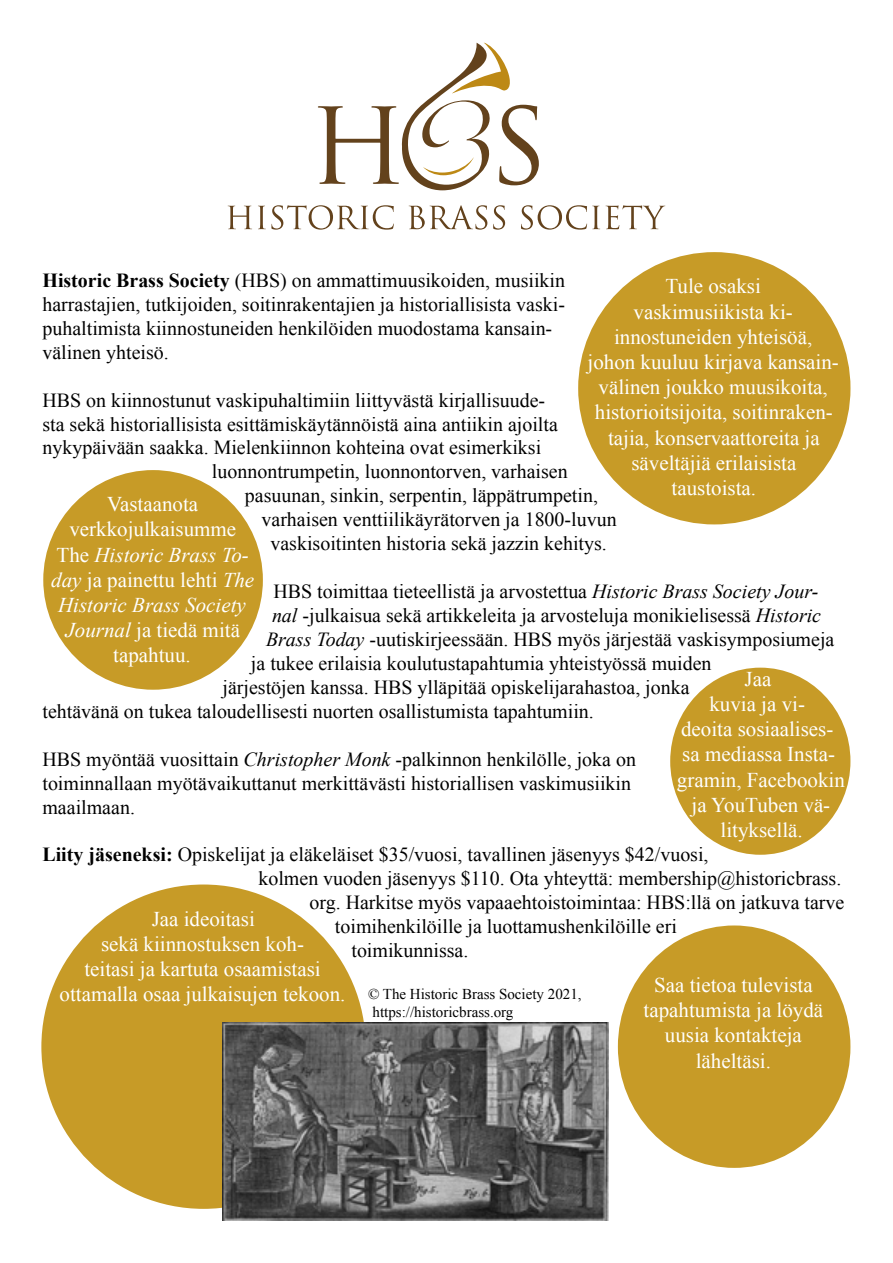
<style>
.page{position:relative;width:893px;height:1263px;background:#fff}
.page>*{position:absolute;margin:0;border:0;box-sizing:border-box;transform-origin:0 0}
.t1{font:21px/25.2px "Times New Roman";color:#fff;text-align:center}
.t2{font:19.95px/24px "Times New Roman";color:#000}
.t3{font:15px/18px "Times New Roman";color:#000}
.s1{font-weight:700}
.s2{font-style:italic}
</style>
<div class="page">
<div style="left:43px;top:470px;width:220px;height:220px;background:#c79b27;border-radius:50%"></div>
<div style="left:578px;top:252px;width:272px;height:272px;background:#c79b27;border-radius:50%"></div>
<div style="left:670px;top:668px;width:180px;height:187px;background:#c79b27;border-radius:50%"></div>
<div style="left:41px;top:884px;width:325px;height:325px;background:#c79b27;border-radius:50%"></div>
<svg style="left:228px;top:206px;width:24px;height:23px"></svg>
<svg style="left:258px;top:205px;width:136px;height:25px"></svg>
<svg style="left:409px;top:205px;width:78px;height:25px"></svg>
<svg style="left:493px;top:205px;width:12px;height:25px"></svg>
<svg style="left:521px;top:205px;width:79px;height:25px"></svg>
<svg style="left:606px;top:205px;width:59px;height:24px"></svg>
<svg style="left:318px;top:43px;width:221px;height:147px"></svg>
<div style="left:618px;top:925px;width:232px;height:243px;background:#c79b27;border-radius:50%"></div>
<img style="left:223px;top:1022px;width:386px;height:198px">
<p class="t2" style="left:42px;top:268px;width:524px"><span class="s1">Historic Brass Society</span> (HBS) on ammattimuusikoiden, musiikin harrastajien, tutkijoiden, soitinrakentajien ja historiallisista vaski&shy;puhaltimista kiinnostuneiden henkilöiden muodostama kansain&shy;välinen yhteisö.</p>
<p class="t2" style="left:42px;top:388px;width:504px">HBS on kiinnostunut vaskipuhaltimiin liittyvästä kirjallisuude-</p>
<p class="t2" style="left:42px;top:411px;width:517px">sta sekä historiallisista esittämiskäytännöistä aina antiikin ajoilta</p>
<p class="t2" style="left:42px;top:435px;width:500px">nykypäivään saakka. Mielenkiinnon kohteina ovat esimerkiksi</p>
<p class="t2" style="left:212px;top:459px;width:357px">luonnontrumpetin, luonnontorven, varhaisen</p>
<p class="t2" style="left:245px;top:483px;width:354px">pasuunan, sinkin, serpentin, läppätrumpetin,</p>
<p class="t2" style="left:261px;top:507px;width:357px">varhaisen venttiilikäyrätorven ja 1800-luvun</p>
<p class="t2" style="left:270px;top:531px;width:338px">vaskisoitinten historia sekä jazzin kehitys.</p>
<p class="t2" style="left:273px;top:579px;width:546px">HBS toimittaa tieteellistä ja arvostettua <span class="s2">Historic Brass Society Jour-</span></p>
<p class="t2" style="left:272px;top:603px;width:551px"><span class="s2">nal</span> -julkaisua sekä artikkeleita ja arvosteluja monikielisessä <span class="s2">Historic</span></p>
<p class="t2" style="left:266px;top:627px;width:570px"><span class="s2">Brass Today</span> -uutiskirjeessään. HBS myös järjestää vaskisymposiumeja</p>
<p class="t2" style="left:251px;top:651px;width:462px">ja tukee erilaisia koulutustapahtumia yhteistyössä muiden</p>
<p class="t2" style="left:222px;top:675px;width:469px">järjestöjen kanssa. HBS ylläpitää opiskelijarahastoa, jonka</p>
<p class="t2" style="left:42px;top:699px;width:553px">tehtävänä on tukea taloudellisesti nuorten osallistumista tapahtumiin.</p>
<p class="t2" style="left:42px;top:747px;width:595px">HBS myöntää vuosittain <span class="s2">Christopher Monk</span> -palkinnon henkilölle, joka on toiminnallaan myötävaikuttanut merkittävästi historiallisen vaskimusiikin maailmaan.</p>
<p class="t2" style="left:42px;top:842px;width:668px"><span class="s1">Liity jäseneksi:</span> Opiskelijat ja eläkeläiset $35/vuosi, tavallinen jäsenyys $42/vuosi,</p>
<p class="t2" style="left:258px;top:866px;width:584px">kolmen vuoden jäsenyys $110. Ota yhteyttä: membership@historicbrass.</p>
<p class="t2" style="left:309px;top:890px;width:536px">org. Harkitse myös vapaaehtoistoimintaa: HBS:llä on jatkuva tarve</p>
<p class="t2" style="left:335px;top:914px;width:343px">toimihenkilöille ja luottamushenkilöille eri</p>
<p class="t2" style="left:351px;top:938px;width:118px">toimikunnissa.</p>
<p class="t3" style="left:372px;top:985px;width:211px;text-indent:-4px">© The Historic Brass Society 2021, https://historicbrass.org</p>
<p class="t1" style="left:587px;top:273px;width:253px">Tule osaksi<br>vaskimusiikista ki&shy;innostuneiden yhteisöä, johon kuuluu kirjava kansain&shy;välinen joukko muusikoita, historioitsijoita, soitinraken&shy;tajia, konservaattoreita ja säveltäjiä erilaisista taustoista.</p>
<p class="t1" style="left:51px;top:491px;width:204px">Vastaanota verkkojulkaisumme<br>The <span class="s2">Historic Brass To&shy;day</span> ja painettu lehti <span class="s2">The<br>Historic Brass Society<br>Journal</span> ja tiedä mitä tapahtuu.</p>
<p class="t1" style="left:677px;top:666px;width:169px">Jaa<br>kuvia ja vi-<br>deoita sosiaalises&shy;sa mediassa Insta&shy;gramin, Facebookin ja YouTuben vä&shy;lityksellä.</p>
<p class="t1" style="left:60px;top:906px;width:287px">Jaa ideoitasi<br>sekä kiinnostuksen koh-<br>teitasi ja kartuta osaamistasi ottamalla osaa julkaisujen tekoon.</p>
<p class="t1" style="left:644px;top:972px;width:181px">Saa tietoa tulevista tapahtumista ja löydä uusia kontakteja läheltäsi.</p>
</div>
